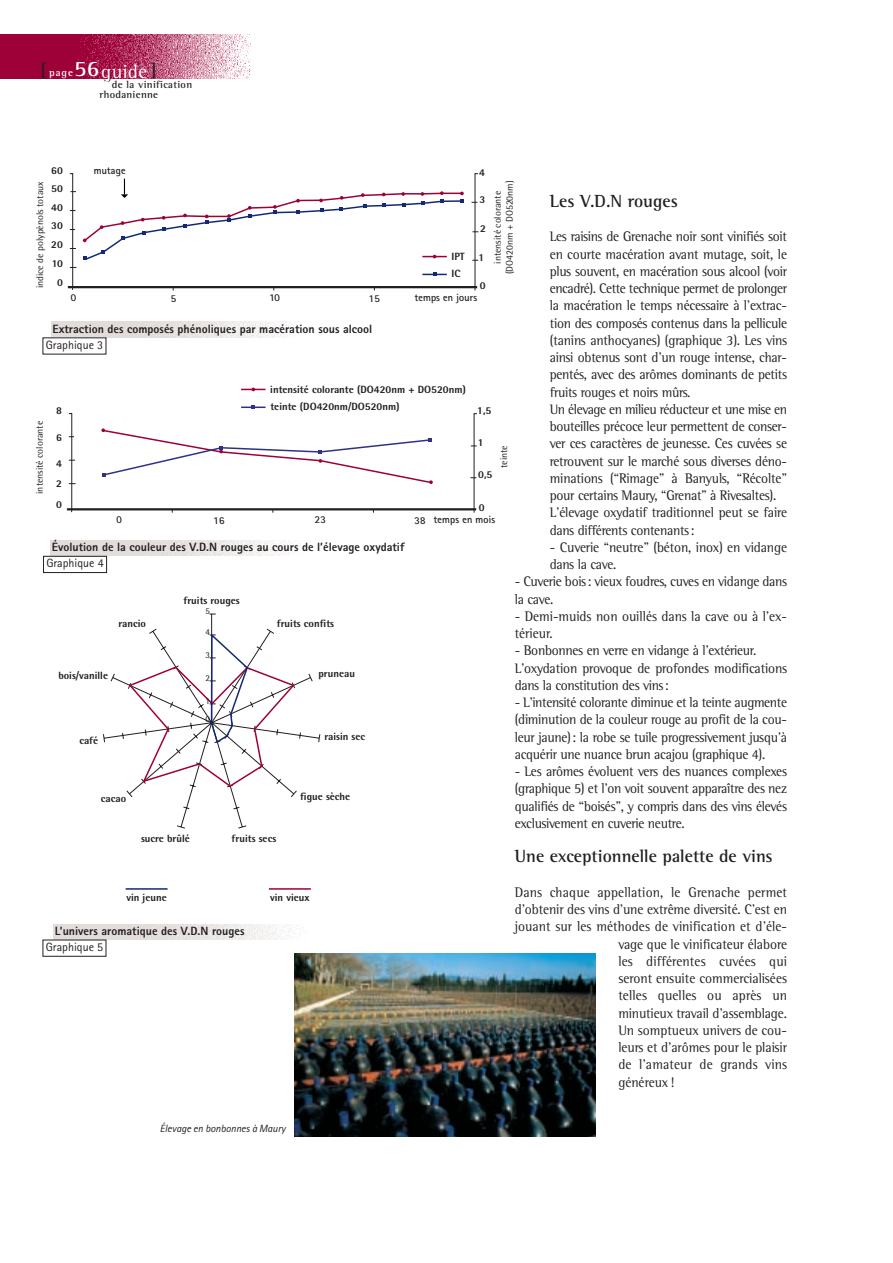
<style>
.page{position:relative;width:893px;height:1263px;background:#fff}
.page>*{position:absolute;margin:0;border:0;box-sizing:border-box;transform-origin:0 0}
.t1{font:19.5px "Rotis Semi Serif";letter-spacing:.025em;color:#fff}
.t2{font:700 18px "Rotis Semi Serif";color:#231f20}
.t3{font:14.25px/17.2px "Rotis Semi Serif";letter-spacing:-.02em;color:#231f20;scale:.95 1}
.t4{font:14.25px/17.2px "Rotis Semi Serif";color:#231f20;scale:.95 1}
.t5{font:14.25px "Rotis Semi Serif";letter-spacing:.01em;color:#231f20;scale:.95 1}
.t6{font:14.25px "Rotis Semi Serif";letter-spacing:.005em;color:#231f20;scale:.95 1}
.t7{font:800 12px "Rotis Sans Serif";color:#231f20}
.t8{font:12px "Rotis Sans Serif";color:#231f20}
.t9{font:800 10.5px/18.9px "Rotis Semi Sans";color:#231f20}
.t10{font:700 10.5px "Rotis Sans Serif";color:#231f20}
.t11{font:700 10.5px/10.4px "Rotis Semi Serif";letter-spacing:.03em;color:#231f20}
.t12{font:italic 10.5px "Rotis Sans Serif";color:#231f20}
.t13{font:9.75px/12px "Rotis Semi Sans";color:#231f20;text-align:center}
.t14{font:9px "Rotis Semi Sans";color:#231f20}
.s1{font-weight:700;font-size:18px;color:#231f20}
.s2{font-weight:700;font-size:10.5px}
.s3{font-weight:700;font-size:22.5px}
</style>
<div class="page">
<img style="left:53px;top:925px;width:250px;height:15px">
<img style="left:50px;top:541px;width:250px;height:15px">
<img style="left:51px;top:322px;width:250px;height:15px">
<img style="left:0;top:34px;width:251px;height:45px">
<svg style="left:103px;top:614px;width:217px;height:215px"></svg>
<hr style="left:126px;top:888px;width:41px;height:2px;background:#142975">
<hr style="left:269px;top:888px;width:42px;height:2px;background:#9d0138">
<svg style="left:127px;top:629px;width:169px;height:159px"></svg>
<div style="left:43px;top:940px;width:63px;height:17px;border:1px solid #231f20"></div>
<svg style="left:241px;top:388px;width:24px;height:3px"></svg>
<hr style="left:67px;top:508px;width:409px;height:2px;background:#231f20">
<svg style="left:68px;top:406px;width:409px;height:107px"></svg>
<div style="left:43px;top:556px;width:64px;height:17px;border:1px solid #231f20"></div>
<img style="left:294px;top:953px;width:301px;height:183px">
<hr style="left:68px;top:286px;width:409px;height:2px;background:#231f20">
<svg style="left:69px;top:173px;width:409px;height:118px"></svg>
<svg style="left:422px;top:273px;width:25px;height:3px"></svg>
<svg style="left:82px;top:179px;width:382px;height:82px"></svg>
<h1 class="t1" style="left:41px;top:64px;width:118px"><span class="s1">[</span> <span class="s2">page</span><span class="s3">56</span>guide <span class="s1">]</span></h1>
<p class="t11" style="left:100px;top:80px;width:94px;text-indent:12px">de la vinification rhodanienne</p>
<p class="t9" style="left:51px;top:162px;width:13px">60</p>
<p class="t9" style="left:51px;top:199px;width:13px;text-align:justify">40<br>30<br>20<br>10</p>
<p class="t10" style="left:94px;top:167px;width:34px">mutage</p>
<p class="t9" style="left:479px;top:164px;width:7px">4</p>
<p class="t13" style="left:35px;top:288px;width:109px;rotate:-90deg">indice de polypènols totaux</p>
<p class="t13" style="left:492px;top:274px;width:95px;rotate:-90deg">intensité colorante (DO420nm + DO520nm)</p>
<p class="t9" style="left:51px;top:180px;width:13px">50</p>
<p class="t2" style="left:550px;top:194px;width:130px">Les V.D.N rouges</p>
<p class="t3" style="left:550px;top:229px;width:251px">Les raisins de Grenache noir sont vinifiés soit en courte macération avant mutage, soit, le plus souvent, en macération sous alcool (voir encadré). Cette technique permet de prolonger la macération le temps nécessaire à l'extrac&shy;tion des composés contenus dans la pellicule (tanins anthocyanes) (graphique 3). Les vins ainsi obtenus sont d'un rouge intense, char&shy;pentés, avec des arômes dominants de petits fruits rouges et noirs mûrs.<br>Un élevage en milieu réducteur et une mise en bouteilles précoce leur permettent de conser&shy;ver ces caractères de jeunesse. Ces cuvées se retrouvent sur le marché sous diverses déno&shy;minations (“Rimage" à Banyuls, “Récolte" pour certains Maury, “Grenat" à Rivesaltes).<br>L'élevage oxydatif traditionnel peut se faire dans différents contenants:</p>
<p class="t3" style="left:550px;top:540px;width:251px">- Cuverie “neutre" (béton, inox) en vidange dans la cave.</p>
<p class="t3" style="left:514px;top:574px;width:288px">- Cuverie bois: vieux foudres, cuves en vidange dans la cave.</p>
<p class="t4" style="left:514px;top:609px;width:288px">- Demi-muids non ouillés dans la cave ou à l'ex&shy;térieur.</p>
<p class="t3" style="left:514px;top:643px;width:288px">- Bonbonnes en verre en vidange à l'extérieur.<br>L'oxydation provoque de profondes modifications dans la constitution des vins:</p>
<p class="t3" style="left:514px;top:695px;width:288px;text-align:justify">- L'intensité colorante diminue et la teinte augmente (diminution de la couleur rouge au profit de la cou&shy;leur jaune): la robe se tuile progressivement jusqu'à acquérir une nuance brun acajou (graphique 4).</p>
<p class="t3" style="left:514px;top:764px;width:288px;text-align:justify">- Les arômes évoluent vers des nuances complexes (graphique 5) et l'on voit souvent apparaître des nez qualifiés de “boisés", y compris dans des vins élevés exclusivement en cuverie neutre.</p>
<p class="t2" style="left:514px;top:850px;width:259px">Une exceptionnelle palette de vins</p>
<p class="t5" style="left:514px;top:887px;width:288px">Dans chaque appellation, le Grenache permet</p>
<p class="t3" style="left:514px;top:902px;width:288px">d'obtenir des vins d'une extrême diversité. C'est en</p>
<p class="t6" style="left:514px;top:922px;width:288px">jouant sur les méthodes de vinification et d'éle-</p>
<p class="t3" style="left:618px;top:937px;width:179px">vage que le vinificateur élabore</p>
<p class="t5" style="left:618px;top:956px;width:179px">les différentes cuvées qui</p>
<p class="t4" style="left:618px;top:971px;width:179px">seront ensuite commercialisées</p>
<p class="t5" style="left:618px;top:991px;width:179px">telles quelles ou après un</p>
<p class="t3" style="left:618px;top:1006px;width:179px">minutieux travail d'assemblage.</p>
<p class="t4" style="left:618px;top:1023px;width:179px">Un somptueux univers de cou-</p>
<p class="t3" style="left:618px;top:1040px;width:179px">leurs et d'arômes pour le plaisir</p>
<p class="t5" style="left:618px;top:1060px;width:179px">de l'amateur de grands vins</p>
<p class="t4" style="left:618px;top:1075px;width:60px">généreux!</p>
<p class="t9" style="left:479px;top:191px;width:7px">3</p>
<p class="t9" style="left:480px;top:220px;width:7px">2</p>
<p class="t9" style="left:451px;top:249px;width:15px;line-height:16.8px">IPT<br>IC</p>
<p class="t9" style="left:478px;top:249px;width:7px">1</p>
<p class="t9" style="left:480px;top:277px;width:7px">0</p>
<p class="t9" style="left:57px;top:274px;width:7px">0</p>
<p class="t10" style="left:269px;top:294px;width:13px">10</p>
<p class="t10" style="left:369px;top:294px;width:13px">15</p>
<p class="t10" style="left:414px;top:294px;width:64px">temps en jours</p>
<p class="t10" style="left:71px;top:294px;width:8px">0</p>
<p class="t10" style="left:171px;top:294px;width:8px">5</p>
<p class="t7" style="left:53px;top:324px;width:321px">Extraction des composés phénoliques par macération sous alcool</p>
<p class="t8" style="left:46px;top:341px;width:59px">Graphique 3</p>
<p class="t9" style="left:270px;top:382px;width:197px;line-height:16.8px">intensité colorante (DO420nm + DO520nm) teinte (DO420nm/DO520nm)</p>
<p class="t9" style="left:477px;top:402px;width:16px">1,5</p>
<p class="t9" style="left:56px;top:402px;width:7px">8</p>
<p class="t9" style="left:56px;top:429px;width:7px">6</p>
<p class="t9" style="left:56px;top:455px;width:7px;line-height:19.4px">4<br>2</p>
<p class="t9" style="left:478px;top:466px;width:16px">0,5</p>
<p class="t9" style="left:479px;top:499px;width:7px">0</p>
<p class="t13" style="left:34px;top:494px;width:74px;rotate:-90deg">intensité colorante</p>
<p class="t9" style="left:477px;top:434px;width:7px">1</p>
<p class="t13" style="left:498px;top:468px;width:24px;rotate:-90deg">teinte</p>
<p class="t9" style="left:56px;top:496px;width:7px">0</p>
<p class="t10" style="left:116px;top:516px;width:8px">0</p>
<p class="t10" style="left:213px;top:516px;width:13px">16</p>
<p class="t10" style="left:315px;top:516px;width:13px">23</p>
<p class="t10" style="left:414px;top:516px;width:83px">38 temps en mois</p>
<p class="t7" style="left:52px;top:543px;width:354px">Évolution de la couleur des V.D.N rouges au cours de l’élevage oxydatif</p>
<p class="t8" style="left:46px;top:559px;width:59px">Graphique 4</p>
<p class="t9" style="left:183px;top:592px;width:58px">fruits rouges</p>
<p class="t14" style="left:205px;top:608px;width:6px">5</p>
<p class="t9" style="left:118px;top:615px;width:29px">rancio</p>
<p class="t9" style="left:277px;top:615px;width:59px">fruits confits</p>
<p class="t14" style="left:205px;top:629px;width:6px">4</p>
<p class="t14" style="left:205px;top:652px;width:6px">3</p>
<p class="t9" style="left:58px;top:667px;width:51px">bois/vanille</p>
<p class="t9" style="left:318px;top:665px;width:38px">pruneau</p>
<p class="t14" style="left:205px;top:675px;width:6px">2</p>
<p class="t14" style="left:205px;top:698px;width:6px">1</p>
<p class="t14" style="left:205px;top:716px;width:6px">0</p>
<p class="t9" style="left:324px;top:728px;width:42px">raisin sec</p>
<p class="t9" style="left:79px;top:732px;width:20px">café</p>
<p class="t9" style="left:300px;top:788px;width:52px">figue sèche</p>
<p class="t9" style="left:101px;top:791px;width:27px">cacao</p>
<p class="t9" style="left:141px;top:830px;width:50px">sucre brûlé</p>
<p class="t9" style="left:232px;top:831px;width:46px">fruits secs</p>
<p class="t9" style="left:126px;top:889px;width:42px">vin jeune</p>
<p class="t9" style="left:270px;top:889px;width:41px">vin vieux</p>
<p class="t7" style="left:55px;top:927px;width:191px">L’univers aromatique des V.D.N rouges</p>
<p class="t8" style="left:46px;top:943px;width:59px">Graphique 5</p>
<p class="t12" style="left:160px;top:1125px;width:127px">Élevage en bonbonnes à Maury</p>
</div>
